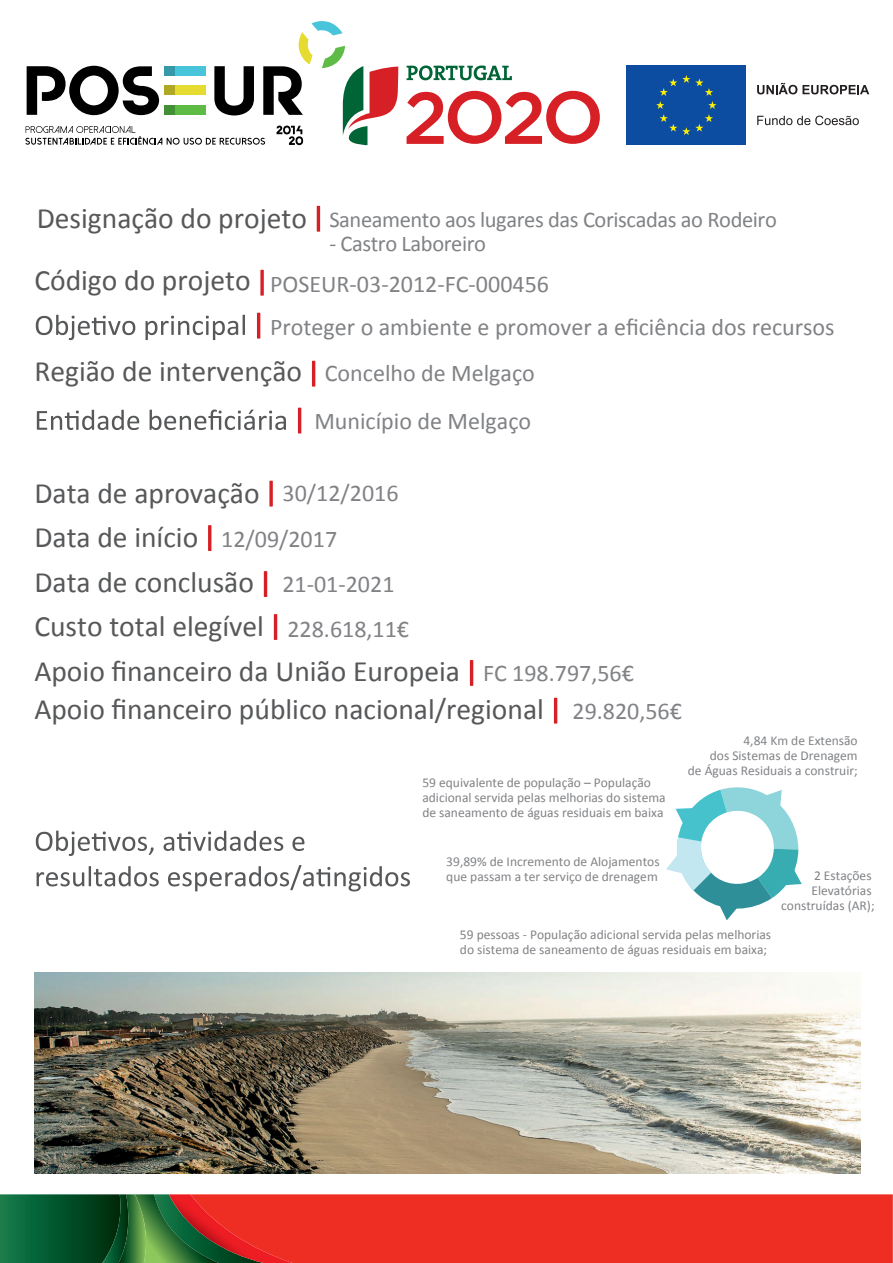
<style>
.page{position:relative;width:893px;height:1263px;background:#fff}
.page>*{position:absolute;margin:0;border:0;box-sizing:border-box;transform-origin:0 0}
.t1{font:29.55px/44.4px "Calibri";color:#57585a}
.t2{font:24px "Calibri";color:#808285}
.t3{font:22.5px "Calibri";letter-spacing:-.02em;color:#808285}
.t4{font:13.5px/15px "Calibri";color:#808285}
.s1{font-size:24px;color:#808285}
</style>
<div class="page">
<div style="left:293px;top:1194px;width:600px;height:69px;background:#ee2e22"></div>
<svg style="left:0;top:1194px;width:293px;height:69px;background:#59512e"></svg>
<svg style="left:317px;top:206px;width:3px;height:26px"></svg>
<svg style="left:260px;top:270px;width:4px;height:26px"></svg>
<svg style="left:36px;top:315px;width:209px;height:25px"></svg>
<svg style="left:257px;top:313px;width:3px;height:26px"></svg>
<svg style="left:312px;top:361px;width:3px;height:26px"></svg>
<svg style="left:37px;top:409px;width:249px;height:21px"></svg>
<svg style="left:298px;top:408px;width:3px;height:25px"></svg>
<svg style="left:269px;top:481px;width:4px;height:26px"></svg>
<svg style="left:208px;top:525px;width:3px;height:26px"></svg>
<svg style="left:264px;top:571px;width:3px;height:26px"></svg>
<svg style="left:274px;top:614px;width:3px;height:26px"></svg>
<svg style="left:470px;top:660px;width:3px;height:26px"></svg>
<svg style="left:554px;top:698px;width:3px;height:26px"></svg>
<svg style="left:36px;top:830px;width:268px;height:26px"></svg>
<svg style="left:37px;top:865px;width:373px;height:26px"></svg>
<img style="left:34px;top:973px;width:827px;height:200px">
<svg style="left:407px;top:91px;width:193px;height:53px"></svg>
<svg style="left:407px;top:65px;width:105px;height:15px"></svg>
<svg style="left:757px;top:83px;width:112px;height:11px"></svg>
<svg style="left:757px;top:116px;width:102px;height:9px"></svg>
<div style="left:627px;top:65px;width:119px;height:80px;background:#0d4da1"></div>
<svg style="left:656px;top:75px;width:60px;height:60px"></svg>
<svg style="left:25px;top:21px;width:373px;height:124px"></svg>
<svg style="left:666px;top:787px;width:136px;height:133px"></svg>
<h1 class="t1" style="left:34px;top:186px;width:274px;line-height:62.4px">Designação do projeto<br>Código do projeto</h1>
<h2 class="t2" style="left:270px;top:310px;width:566px">Proteger o ambiente e promover a eficiência dos recursos</h2>
<h3 class="t3" style="left:329px;top:204px;width:449px">Saneamento aos lugares das Coriscadas ao Rodeiro</h3>
<h3 class="t3" style="left:329px;top:228px;width:158px">- Castro Laboreiro</h3>
<h2 class="t2" style="left:270px;top:267px;width:280px">POSEUR-03-2012-FC-000456</h2>
<h1 class="t1" style="left:34px;top:348px;width:269px">Região de intervenção</h1>
<h2 class="t2" style="left:325px;top:357px;width:212px">Concelho de Melgaço</h2>
<h2 class="t2" style="left:314px;top:404px;width:218px">Município de Melgaço</h2>
<h1 class="t1" style="left:34px;top:470px;width:601px">Data de aprovação <span class="s1">30/12/2016<br></span>Data de início <span class="s1">12/09/2017<br></span>Data de conclusão <span class="s1">21-01-2021<br></span>Custo total elegível <span class="s1">228.618,11€<br></span>Apoio financeiro da União Europeia <span class="s1">FC 198.797,56€</span></h1>
<h2 class="t2" style="left:572px;top:695px;width:111px">29.820,56€</h2>
<h1 class="t1" style="left:34px;top:686px;width:511px">Apoio financeiro público nacional/regional</h1>
<p class="t4" style="left:422px;top:774px;width:245px">59 equivalente de população – População adicional servida pelas melhorias do sistema de saneamento de águas residuais em baixa</p>
<p class="t4" style="left:446px;top:854px;width:215px">39,89% de Incremento de Alojamentos que passam a ter serviço de drenagem</p>
<p class="t4" style="left:688px;top:733px;width:171px;text-align:right">4,84 Km de Extensão<br>dos Sistemas de Drenagem<br>de Águas Residuais a construir;</p>
<p class="t4" style="left:781px;top:868px;width:95px;text-align:right">2 Estações<br>Elevatórias construídas (AR);</p>
<p class="t4" style="left:460px;top:926px;width:313px">59 pessoas - População adicional servida pelas melhorias do sistema de saneamento de águas residuais em baixa;</p>
</div>
